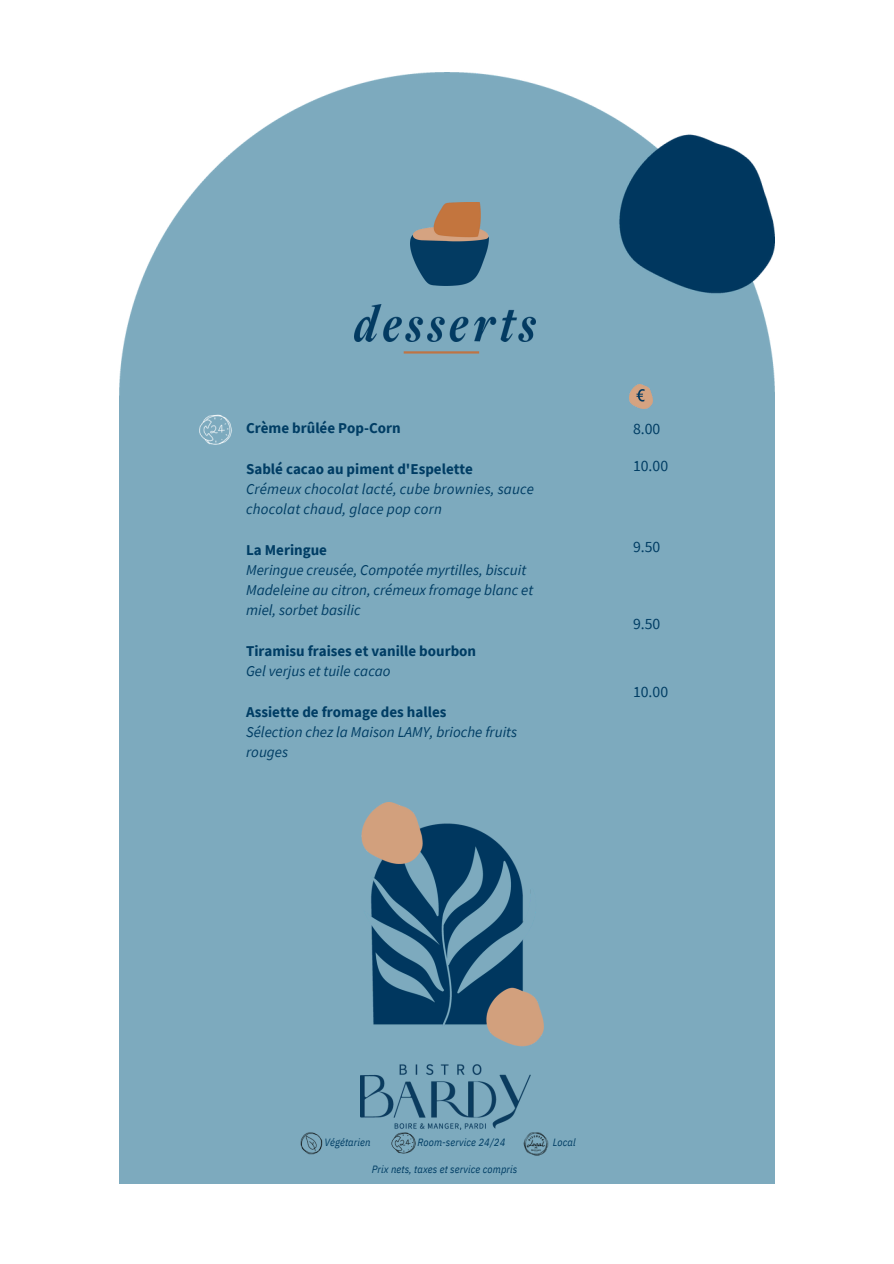
<style>
.page{position:relative;width:894px;height:1264px;background:#fff}
.page>*{position:absolute;margin:0;border:0;box-sizing:border-box;transform-origin:0 0}
.t1{font:15.75px "Source Sans Pro";color:#003d64}
.t2{font:italic 15px/20.2px "Source Sans Pro";color:#003d64}
.t3{font:700 15px/20.2px "Source Sans Pro";color:#003d64}
.t4{font:italic 10.5px "IBM Plex Sans Cond";letter-spacing:.01em;color:#003d64}
.s1{font-weight:700;font-style:normal}
.s2{font-weight:400;font-style:italic}
</style>
<div class="page">
<img style="left:119px;top:73px;width:655px;height:1110px">
<img style="left:360px;top:802px;width:183px;height:327px">
<hr style="left:403px;top:351px;width:76px;height:2px;background:#be7444">
<img style="left:354px;top:305px;width:181px;height:37px">
<img style="left:410px;top:202px;width:78px;height:83px">
<img style="left:629px;top:385px;width:23px;height:23px">
<img style="left:197px;top:412px;width:37px;height:35px">
<img style="left:390px;top:1130px;width:27px;height:24px">
<img style="left:298px;top:1130px;width:26px;height:25px">
<img style="left:522px;top:1130px;width:26px;height:26px">
<p class="t3" style="left:246px;top:417px;width:156px">Crème brûlée Pop-Corn</p>
<p class="t2" style="left:246px;top:458px;width:289px"><span class="s1">Sablé cacao au piment d'Espelette<br></span>Crémeux chocolat lacté, cube brownies, sauce chocolat chaud, glace pop corn</p>
<p class="t2" style="left:246px;top:539px;width:288px"><span class="s1">La Meringue<br></span>Meringue creusée, Compotée myrtilles, biscuit<br>Madeleine au citron, crémeux fromage blanc et miel, sorbet basilic</p>
<p class="t3" style="left:246px;top:640px;width:231px">Tiramisu fraises et vanille bourbon<br><span class="s2">Gel verjus et tuile cacao</span></p>
<p class="t2" style="left:246px;top:701px;width:272px"><span class="s1">Assiette de fromage des halles<br></span>Sélection chez la Maison LAMY, brioche fruits rouges</p>
<h2 class="t1" style="left:633px;top:418px;width:29px">8.00</h2>
<h2 class="t1" style="left:633px;top:455px;width:37px">10.00</h2>
<p class="t1" style="left:633px;top:536px;width:29px">9.50</p>
<h2 class="t1" style="left:633px;top:613px;width:29px">9.50</h2>
<p class="t1" style="left:633px;top:681px;width:37px">10.00</p>
<h2 class="t4" style="left:324px;top:1135px;width:47px">Végétarien</h2>
<h2 class="t4" style="left:417px;top:1135px;width:89px">Room-service 24/24</h2>
<h2 class="t4" style="left:552px;top:1135px;width:24px">Local</h2>
<h2 class="t4" style="left:372px;top:1161px;width:147px">Prix nets, taxes et service compris</h2>
</div>
